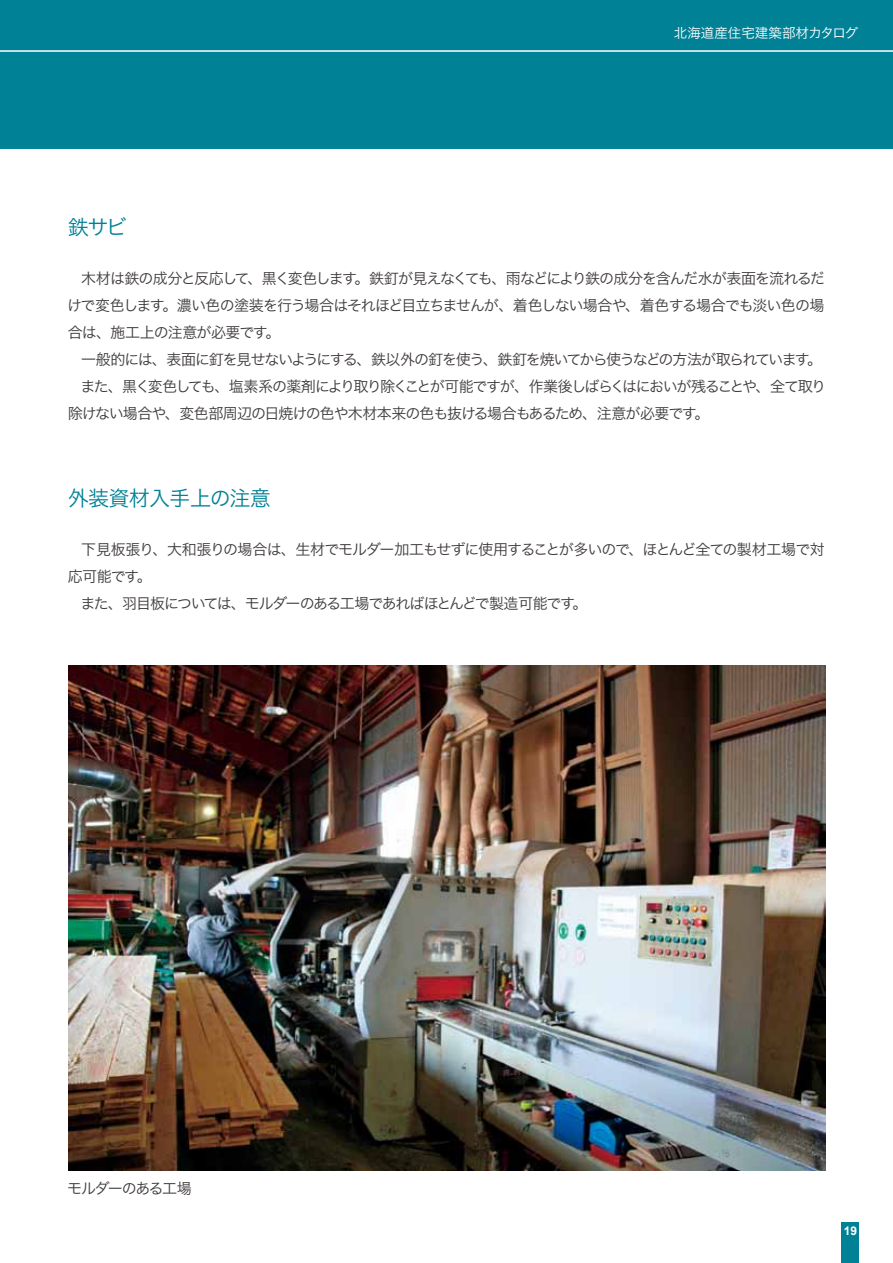
<style>
.page{position:relative;width:893px;height:1263px;background:#fff}
.page>*{position:absolute;margin:0;border:0;box-sizing:border-box;transform-origin:0 0}
.t1{font:21px "Hira Kaku Pro W3";letter-spacing:-.03em;color:#008195}
.t2{font:15px "Hira Kaku Pro W3";letter-spacing:-.075em;color:#3e3a39}
.t3{font:15px "Hira Kaku Pro W3";letter-spacing:-.1em;color:#3e3a39}
.t4{font:15px "Hira Kaku Pro W3";letter-spacing:-.055em;color:#3e3a39}
.t5{font:13.5px "Hira Kaku Pro W3";color:#fff}
.t6{font:700 12px "Arial";color:#fff}
</style>
<div class="page">
<div style="left:0;top:0;width:893px;height:149px;background:#008195"></div>
<hr style="left:0;top:50px;width:893px;height:2px;background:#fff">
<img style="left:68px;top:666px;width:757px;height:505px">
<div style="left:842px;top:1222px;width:17px;height:41px;background:#008195"></div>
<p class="t5" style="left:674px;top:21px;width:186px">北海道産住宅建築部材カタログ</p>
<p class="t1" style="left:68px;top:209px;width:60px">鉄サビ</p>
<p class="t2" style="left:81px;top:265px;width:745px">木材は鉄の成分と反応して、黒く変色します。鉄釘が見えなくても、雨などにより鉄の成分を含んだ水が表面を流れるだ</p>
<p class="t2" style="left:67px;top:292px;width:759px">けで変色します。濃い色の塗装を行う場合はそれほど目立ちませんが、着色しない場合や、着色する場合でも淡い色の場</p>
<p class="t4" style="left:68px;top:319px;width:214px">合は、施工上の注意が必要です。</p>
<p class="t2" style="left:81px;top:346px;width:742px">一般的には、表面に釘を見せないようにする、鉄以外の釘を使う、鉄釘を焼いてから使うなどの方法が取られています。</p>
<p class="t3" style="left:81px;top:373px;width:747px">また、黒く変色しても、塩素系の薬剤により取り除くことが可能ですが、作業後しばらくはにおいが残ることや、全て取り</p>
<p class="t2" style="left:68px;top:400px;width:643px">除けない場合や、変色部周辺の日焼けの色や木材本来の色も抜ける場合もあるため、注意が必要です。</p>
<p class="t1" style="left:68px;top:479px;width:205px">外装資材入手上の注意</p>
<p class="t2" style="left:81px;top:536px;width:745px">下見板張り、大和張りの場合は、生材でモルダー加工もせずに使用することが多いので、ほとんど全ての製材工場で対</p>
<p class="t2" style="left:68px;top:563px;width:85px">応可能です。</p>
<p class="t2" style="left:81px;top:590px;width:508px">また、羽目板については、モルダーのある工場であればほとんどで製造可能です。</p>
<p class="t2" style="left:67px;top:1175px;width:126px">モルダーのある工場</p>
<p class="t6" style="left:844px;top:1222px;width:15px">19</p>
</div>
